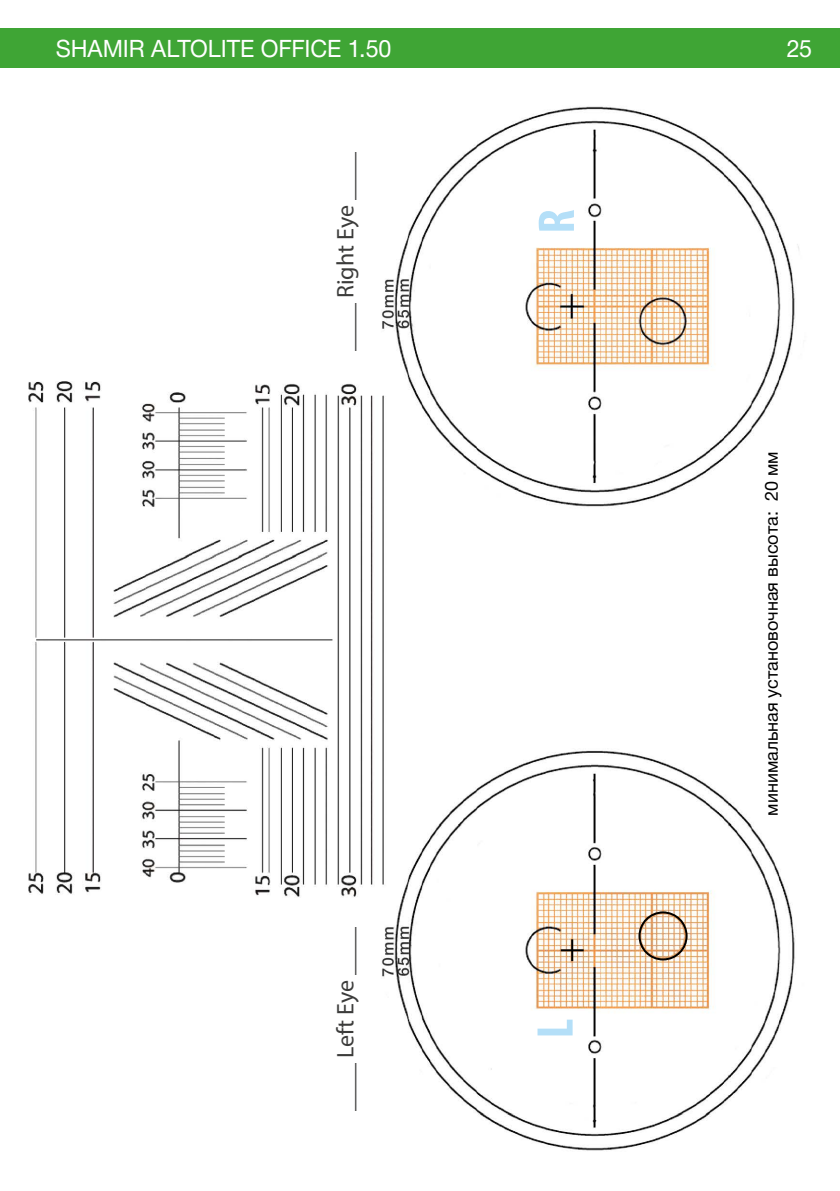
<style>
.page{position:relative;width:840px;height:1191px;background:#fff}
.page>*{position:absolute;margin:0;border:0;box-sizing:border-box;transform-origin:0 0}
.t1{font:24px "Myriad Pro";letter-spacing:-.005em;color:#3c3c3b}
.t2{font:24px "Helvetica Neue Cyr";letter-spacing:-.005em;color:#fff}
.t3{font:18px "Helvetica Neue Cyr";color:#000}
</style>
<div class="page">
<img style="left:381px;top:750px;width:414px;height:401px">
<div style="left:525px;top:1011px;width:62px;height:61px;background:#fff"></div>
<svg style="left:537px;top:1019px;width:35px;height:16px"></svg>
<div style="left:638px;top:911px;width:49px;height:49px;border:2px solid #000;border-radius:50%"></div>
<hr style="left:560px;top:949px;width:23px;height:2px;background:#000">
<hr style="left:571px;top:939px;width:2px;height:22px;background:#000">
<img style="left:381px;top:106px;width:418px;height:401px">
<div style="left:520px;top:183px;width:62px;height:61px;background:#fff"></div>
<svg style="left:538px;top:210px;width:35px;height:21px"></svg>
<img style="left:28px;top:382px;width:358px;height:515px">
<div style="left:0;top:28px;width:839px;height:40px;background:#3fa535"></div>
<h1 class="t2" style="left:56px;top:35px;width:337px">SHAMIR ALTOLITE OFFICE 1.50</h1>
<h1 class="t2" style="left:786px;top:35px;width:27px">25</h1>
<h1 class="t1" style="left:330px;top:351px;width:201px;rotate:-90deg">____ Right Eye ____</h1>
<h1 class="t1" style="left:330px;top:1111px;width:186px;rotate:-90deg">____ Left Eye ____</h1>
<p class="t3" style="left:761px;top:815px;width:365px;rotate:-90deg">минимальная установочная высота: 20 мм</p>
</div>
